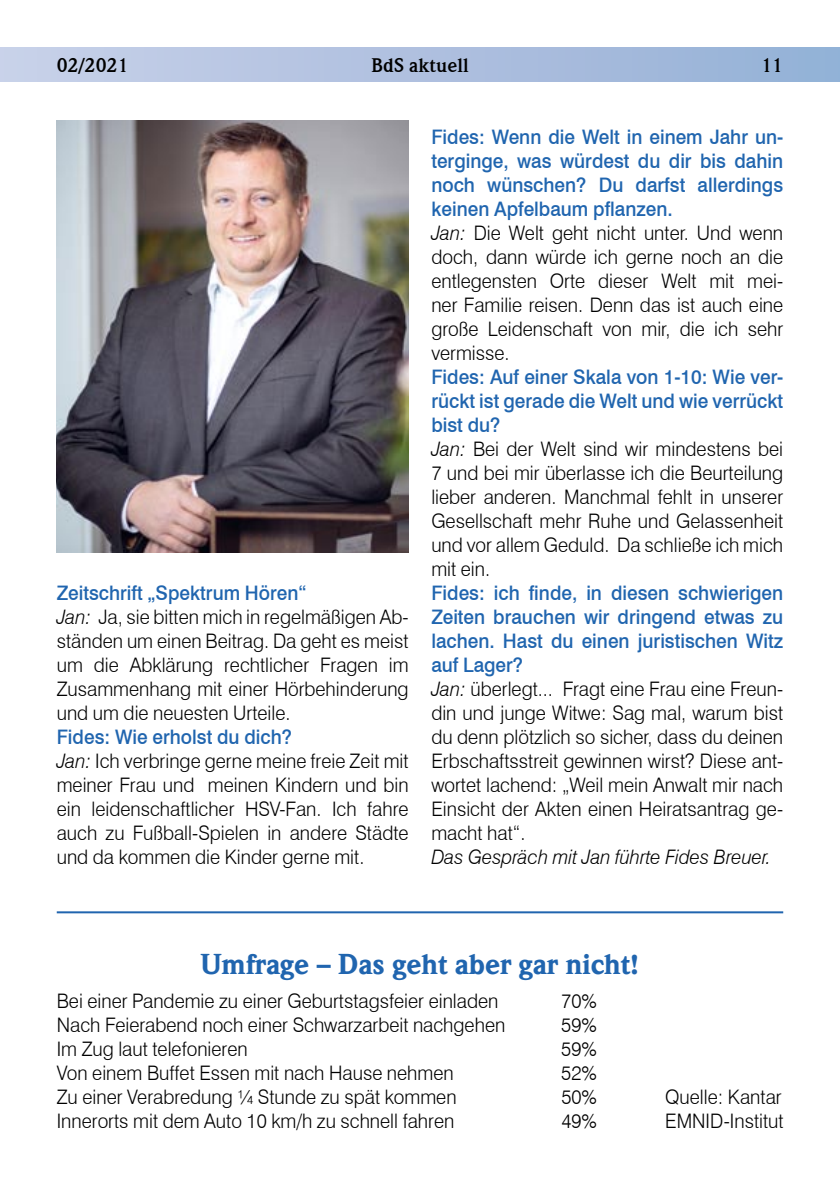
<style>
.page{position:relative;width:840px;height:1191px;background:#fff}
.page>*{position:absolute;margin:0;border:0;box-sizing:border-box;transform-origin:0 0}
.t1{font:900 28px "Weidemann Std";color:#2065af}
.t2{font:300 20px/24px "Swiss 721 BT";color:#000;scale:.95 1}
.t3{font:italic 300 20px "Swiss 721 BT";color:#000;scale:.95 1}
.t4{font:700 20px "Weidemann IT Cby BT";color:#000}
.s1{font-weight:500;color:#2065af}
.s2{font-style:italic}
</style>
<div class="page">
<div style="left:0;top:47px;width:839px;height:34px;background:linear-gradient(to right,#c9d1e9,#94b0d6)"></div>
<img style="left:57px;top:120px;width:351px;height:432px">
<hr style="left:57px;top:911px;width:725px;height:2px;background:#2065af">
<p class="t4" style="left:57px;top:53px;width:73px">02/2021</p>
<p class="t4" style="left:371px;top:53px;width:99px">BdS aktuell</p>
<p class="t4" style="left:760px;top:53px;width:23px">11</p>
<p class="t2" style="left:57px;top:581px;width:372px"><span class="s1">Zeitschrift „Spektrum Hören“<br></span><span class="s2">Jan:</span> Ja, sie bitten mich in regelmäßigen Ab&shy;ständen um einen Beitrag. Da geht es meist um die Abklärung rechtlicher Fragen im Zusammenhang mit einer Hörbehinderung und um die neuesten Urteile.</p>
<p class="t2" style="left:57px;top:725px;width:372px"><span class="s1">Fides: Wie erholst du dich?<br></span><span class="s2">Jan:</span> Ich verbringe gerne meine freie Zeit mit meiner Frau und meinen Kindern und bin ein leidenschaftlicher HSV-Fan. Ich fahre auch zu Fußball-Spielen in andere Städte und da kommen die Kinder gerne mit.</p>
<p class="t2" style="left:431px;top:125px;width:372px"><span class="s1">Fides: Wenn die Welt in einem Jahr un&shy;terginge, was würdest du dir bis dahin noch wünschen? Du darfst allerdings keinen Apfelbaum pflanzen.<br></span><span class="s2">Jan:</span> Die Welt geht nicht unter. Und wenn doch, dann würde ich gerne noch an die entlegensten Orte dieser Welt mit mei&shy;ner Familie reisen. Denn das ist auch eine große Leidenschaft von mir, die ich sehr vermisse.</p>
<p class="t2" style="left:431px;top:365px;width:372px"><span class="s1">Fides: Auf einer Skala von 1-10: Wie ver&shy;rückt ist gerade die Welt und wie verrückt bist du?<br></span><span class="s2">Jan:</span> Bei der Welt sind wir mindestens bei 7 und bei mir überlasse ich die Beurteilung lieber anderen. Manchmal fehlt in unserer Gesellschaft mehr Ruhe und Gelassenheit und vor allem Geduld. Da schließe ich mich mit ein.</p>
<p class="t2" style="left:431px;top:581px;width:372px"><span class="s1">Fides: ich finde, in diesen schwierigen Zeiten brauchen wir dringend etwas zu lachen. Hast du einen juristischen Witz auf Lager?<br></span><span class="s2">Jan:</span> überlegt... Fragt eine Frau eine Freun&shy;din und junge Witwe: Sag mal, warum bist du denn plötzlich so sicher, dass du deinen Erbschaftsstreit gewinnen wirst? Diese ant&shy;wortet lachend: „Weil mein Anwalt mir nach Einsicht der Akten einen Heiratsantrag ge&shy;macht hat“.</p>
<p class="t3" style="left:431px;top:845px;width:359px">Das Gespräch mit Jan führte Fides Breuer.</p>
<h1 class="t1" style="left:201px;top:947px;width:439px">Umfrage – Das geht aber gar nicht!</h1>
<p class="t2" style="left:57px;top:989px;width:466px">Bei einer Pandemie zu einer Geburtstagsfeier einladen</p>
<p class="t2" style="left:561px;top:989px;width:39px">70%</p>
<p class="t2" style="left:57px;top:1013px;width:473px">Nach Feierabend noch einer Schwarzarbeit nachgehen</p>
<p class="t2" style="left:561px;top:1013px;width:39px">59%</p>
<p class="t2" style="left:57px;top:1037px;width:202px">Im Zug laut telefonieren</p>
<p class="t2" style="left:561px;top:1037px;width:39px">59%</p>
<p class="t2" style="left:57px;top:1061px;width:419px">Von einem Buffet Essen mit nach Hause nehmen</p>
<p class="t2" style="left:561px;top:1061px;width:39px">52%</p>
<p class="t2" style="left:57px;top:1085px;width:422px">Zu einer Verabredung ¼ Stunde zu spät kommen</p>
<p class="t2" style="left:561px;top:1085px;width:39px">50%</p>
<p class="t2" style="left:57px;top:1109px;width:420px">Innerorts mit dem Auto 10 km/h zu schnell fahren</p>
<p class="t2" style="left:561px;top:1109px;width:39px">49%</p>
<p class="t2" style="left:664px;top:1085px;width:126px">Quelle: Kantar<br>EMNID-Institut</p>
</div>
